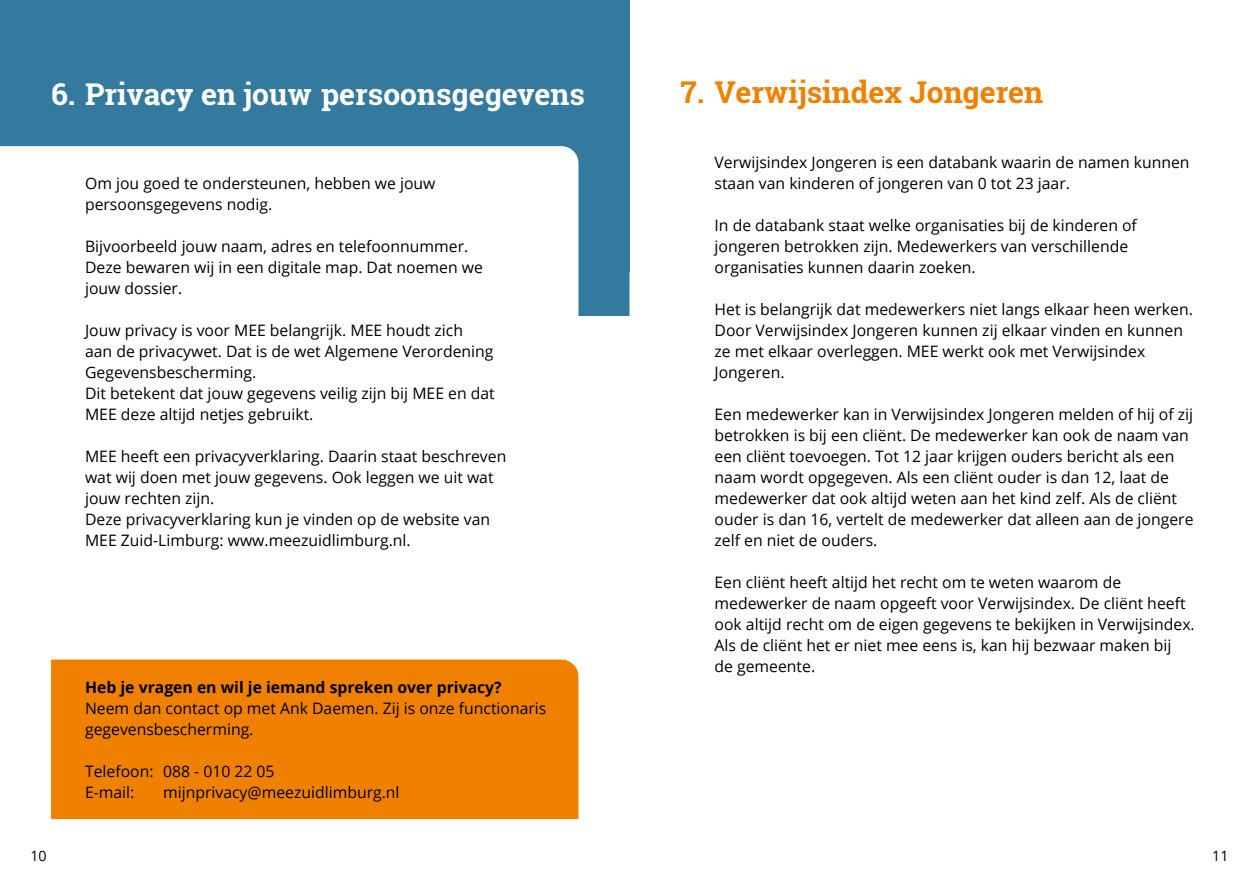
<style>
.page{position:relative;width:1259px;height:893px;background:#fff}
.page>*{position:absolute;margin:0;border:0;box-sizing:border-box;transform-origin:0 0}
.t1{font:700 30px "Roboto Slab";color:#fff}
.t2{font:700 30px "Roboto Slab";color:#f08100}
.t3{font:15.75px/21px "Open Sans";color:#000}
.t4{font:700 15.75px "Open Sans";color:#000}
.t5{font:14.25px "Open Sans";color:#000}
</style>
<div class="page">
<div style="left:0;top:0;width:629px;height:315px;background:#347a9f"></div>
<div style="left:0;top:146px;width:578px;height:169px;background:#fff"></div>
<div style="left:51px;top:660px;width:527px;height:159px;background:#f08100"></div>
<h1 class="t1" style="left:51px;top:74px;width:535px">6. Privacy en jouw persoonsgegevens</h1>
<p class="t3" style="left:85px;top:172px;width:352px">Om jou goed te ondersteunen, hebben we jouw persoonsgegevens nodig.</p>
<p class="t3" style="left:85px;top:235px;width:399px">Bijvoorbeeld jouw naam, adres en telefoonnummer.<br>Deze bewaren wij in een digitale map. Dat noemen we jouw dossier.</p>
<p class="t3" style="left:85px;top:319px;width:411px">Jouw privacy is voor MEE belangrijk. MEE houdt zich<br>aan de privacywet. Dat is de wet Algemene Verordening Gegevensbescherming.<br>Dit betekent dat jouw gegevens veilig zijn bij MEE en dat MEE deze altijd netjes gebruikt.</p>
<p class="t3" style="left:85px;top:445px;width:423px">MEE heeft een privacyverklaring. Daarin staat beschreven wat wij doen met jouw gegevens. Ook leggen we uit wat jouw rechten zijn.<br>Deze privacyverklaring kun je vinden op de website van MEE Zuid-Limburg: www.meezuidlimburg.nl.</p>
<p class="t4" style="left:85px;top:676px;width:418px">Heb je vragen en wil je iemand spreken over privacy?</p>
<p class="t3" style="left:85px;top:697px;width:463px">Neem dan contact op met Ank Daemen. Zij is onze functionaris gegevensbescherming.</p>
<p class="t3" style="left:85px;top:760px;width:191px">Telefoon: 088 - 010 22 05<br>E-mail:</p>
<p class="t3" style="left:163px;top:781px;width:238px">mijnprivacy@meezuidlimburg.nl</p>
<h1 class="t2" style="left:680px;top:72px;width:364px">7. Verwijsindex Jongeren</h1>
<p class="t3" style="left:714px;top:151px;width:476px">Verwijsindex Jongeren is een databank waarin de namen kunnen staan van kinderen of jongeren van 0 tot 23 jaar.</p>
<p class="t3" style="left:714px;top:214px;width:424px">In de databank staat welke organisaties bij de kinderen of jongeren betrokken zijn. Medewerkers van verschillende organisaties kunnen daarin zoeken.</p>
<p class="t3" style="left:714px;top:298px;width:480px">Het is belangrijk dat medewerkers niet langs elkaar heen werken.<br>Door Verwijsindex Jongeren kunnen zij elkaar vinden en kunnen ze met elkaar overleggen. MEE werkt ook met Verwijsindex Jongeren.</p>
<p class="t3" style="left:714px;top:403px;width:480px">Een medewerker kan in Verwijsindex Jongeren melden of hij of zij betrokken is bij een cliënt. De medewerker kan ook de naam van een cliënt toevoegen. Tot 12 jaar krijgen ouders bericht als een naam wordt opgegeven. Als een cliënt ouder is dan 12, laat de medewerker dat ook altijd weten aan het kind zelf. Als de cliënt ouder is dan 16, vertelt de medewerker dat alleen aan de jongere zelf en niet de ouders.</p>
<p class="t3" style="left:714px;top:571px;width:482px">Een cliënt heeft altijd het recht om te weten waarom de medewerker de naam opgeeft voor Verwijsindex. De cliënt heeft ook altijd recht om de eigen gegevens te bekijken in Verwijsindex.<br>Als de cliënt het er niet mee eens is, kan hij bezwaar maken bij<br>de gemeente.</p>
<p class="t5" style="left:30px;top:846px;width:18px">10</p>
<p class="t5" style="left:1212px;top:846px;width:18px">11</p>
</div>
